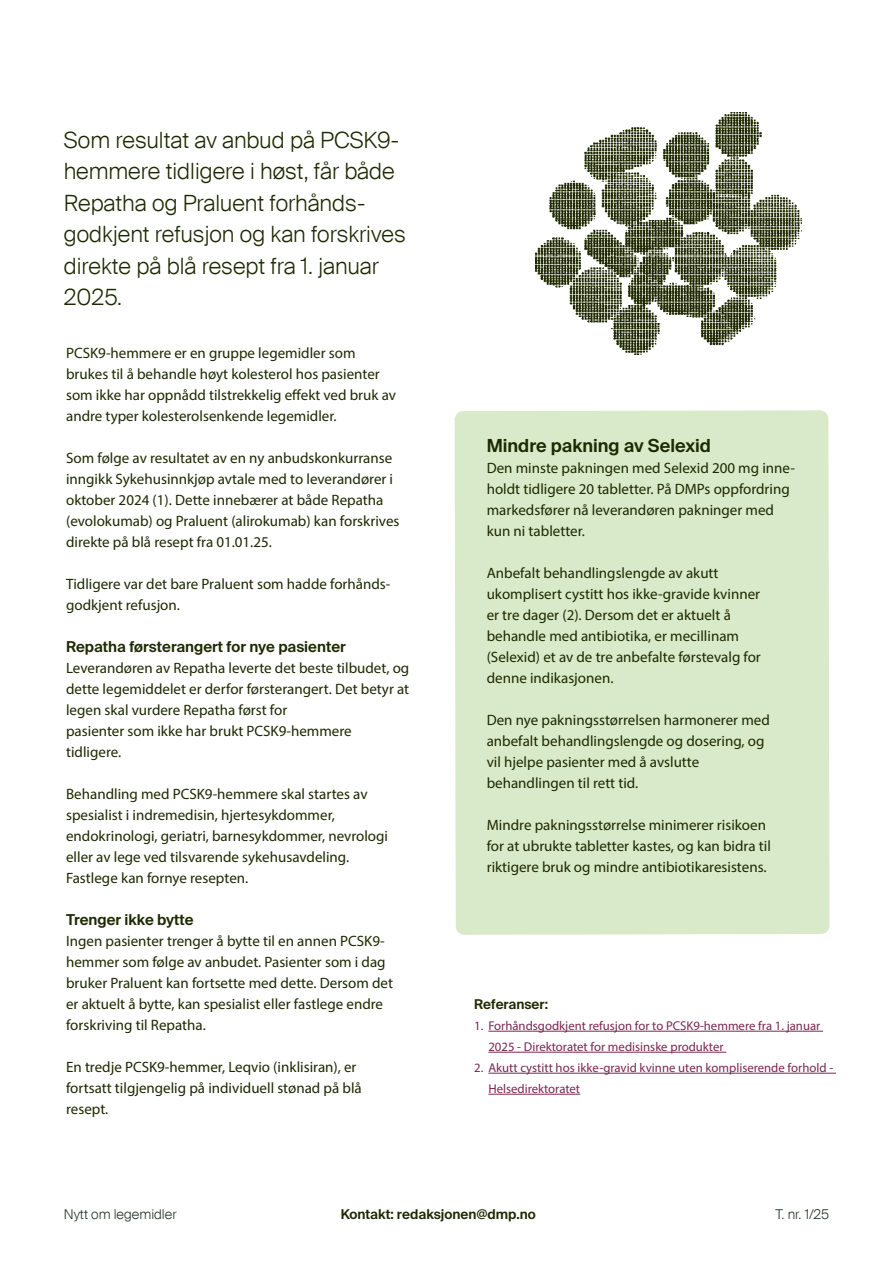
<style>
.page{position:relative;width:893px;height:1263px;background:#fff}
.page>*{position:absolute;margin:0;border:0;box-sizing:border-box;transform-origin:0 0}
.Ingress{font:300 22.5px/31.5px "Suisse Intl";color:#1d2900}
.Subtittel{font:600 18px "Suisse Intl";color:#1d2900}
.Brødtekst{font:15px/21px "Myriad Pro";color:#1d2900}
.Brødtekst-2{font:600 15px "Suisse Intl";color:#1d2900}
.Liten_tekst{font:600 13.5px "Suisse Intl";color:#1d2900}
.Liten_tekst-2{font:300 13.5px "Suisse Intl";color:#213224}
.Subtittel-2{font:600 13.5px "Suisse Intl";color:#1d2900}
.t1{font:12.75px/21px "Myriad Pro";color:#7a2852}
.s1{font-family:"Suisse Intl";font-weight:600}
</style>
<div class="page">
<div style="left:455px;top:410px;width:374px;height:525px;background:#d9eaca"></div>
<img style="left:536px;top:112px;width:265px;height:243px">
<hr style="left:488px;top:1031px;width:335px;height:1px;background:#7a2852">
<hr style="left:488px;top:1052px;width:238px;height:1px;background:#7a2852">
<hr style="left:488px;top:1073px;width:348px;height:1px;background:#7a2852">
<hr style="left:488px;top:1094px;width:92px;height:1px;background:#7a2852">
<p class="Ingress" style="left:64px;top:124px;width:344px">Som resultat av anbud på PCSK9- hemmere tidligere i høst, får både<br>Repatha og Praluent forhånds&shy;godkjent refusjon og kan forskrives direkte på blå resept fra 1. januar<br>2025.</p>
<p class="Brødtekst" style="left:66px;top:342px;width:331px">PCSK9-hemmere er en gruppe legemidler som brukes til å behandle høyt kolesterol hos pasienter som ikke har oppnådd tilstrekkelig effekt ved bruk av andre typer kolesterolsenkende legemidler.</p>
<p class="Brødtekst" style="left:66px;top:447px;width:335px">Som følge av resultatet av en ny anbudskonkurranse inngikk Sykehusinnkjøp avtale med to leverandører i oktober 2024 (1). Dette innebærer at både Repatha (evolokumab) og Praluent (alirokumab) kan forskrives direkte på blå resept fra 01.01.25.</p>
<p class="Brødtekst" style="left:66px;top:573px;width:326px">Tidligere var det bare Praluent som hadde forhånds&shy;godkjent refusjon.</p>
<p class="Brødtekst-2" style="left:66px;top:638px;width:281px">Repatha førsterangert for nye pasienter</p>
<p class="Brødtekst" style="left:66px;top:657px;width:345px">Leverandøren av Repatha leverte det beste tilbudet, og dette legemiddelet er derfor førsterangert. Det betyr at legen skal vurdere Repatha først for<br>pasienter som ikke har brukt PCSK9-hemmere tidligere.</p>
<p class="Brødtekst" style="left:66px;top:783px;width:323px">Behandling med PCSK9-hemmere skal startes av spesialist i indremedisin, hjertesykdommer, endokrinologi, geriatri, barnesykdommer, nevrologi eller av lege ved tilsvarende sykehusavdeling.<br>Fastlege kan fornye resepten.</p>
<p class="Brødtekst" style="left:66px;top:909px;width:328px"><span class="s1">Trenger ikke bytte<br></span>Ingen pasienter trenger å bytte til en annen PCSK9- hemmer som følge av anbudet. Pasienter som i dag bruker Praluent kan fortsette med dette. Dersom det er aktuelt å bytte, kan spesialist eller fastlege endre forskriving til Repatha.</p>
<p class="Brødtekst" style="left:66px;top:1056px;width:297px">En tredje PCSK9-hemmer, Leqvio (inklisiran), er fortsatt tilgjengelig på individuell stønad på blå resept.</p>
<p class="Subtittel" style="left:487px;top:436px;width:226px">Mindre pakning av Selexid</p>
<p class="Brødtekst" style="left:487px;top:458px;width:310px">Den minste pakningen med Selexid 200 mg inne&shy;holdt tidligere 20 tabletter. På DMPs oppfordring markedsfører nå leverandøren pakninger med kun ni tabletter.</p>
<p class="Brødtekst" style="left:487px;top:563px;width:276px">Anbefalt behandlingslengde av akutt ukomplisert cystitt hos ikke-gravide kvinner er tre dager (2). Dersom det er aktuelt å behandle med antibiotika, er mecillinam (Selexid) et av de tre anbefalte førstevalg for denne indikasjonen.</p>
<p class="Brødtekst" style="left:487px;top:710px;width:285px">Den nye pakningsstørrelsen harmonerer med anbefalt behandlingslengde og dosering, og vil hjelpe pasienter med å avslutte behandlingen til rett tid.</p>
<p class="Brødtekst" style="left:487px;top:815px;width:286px">Mindre pakningsstørrelse minimerer risikoen for at ubrukte tabletter kastes, og kan bidra til riktigere bruk og mindre antibiotikaresistens.</p>
<p class="Subtittel-2" style="left:474px;top:996px;width:75px">Referanser:</p>
<p class="t1" style="left:488px;top:1015px;width:333px;text-indent:-14px">1. Forhåndsgodkjent refusjon for to PCSK9-hemmere fra 1. januar<br>2025 - Direktoratet for medisinske produkter</p>
<p class="t1" style="left:488px;top:1057px;width:346px;text-indent:-14px">2. Akutt cystitt hos ikke-gravid kvinne uten kompliserende forhold -<br>Helsedirektoratet</p>
<p class="Liten_tekst-2" style="left:64px;top:1206px;width:114px">Nytt om legemidler</p>
<p class="Liten_tekst" style="left:341px;top:1206px;width:196px">Kontakt: redaksjonen@dmp.no</p>
<p class="Liten_tekst-2" style="left:776px;top:1206px;width:55px">T. nr. 1/25</p>
</div>
